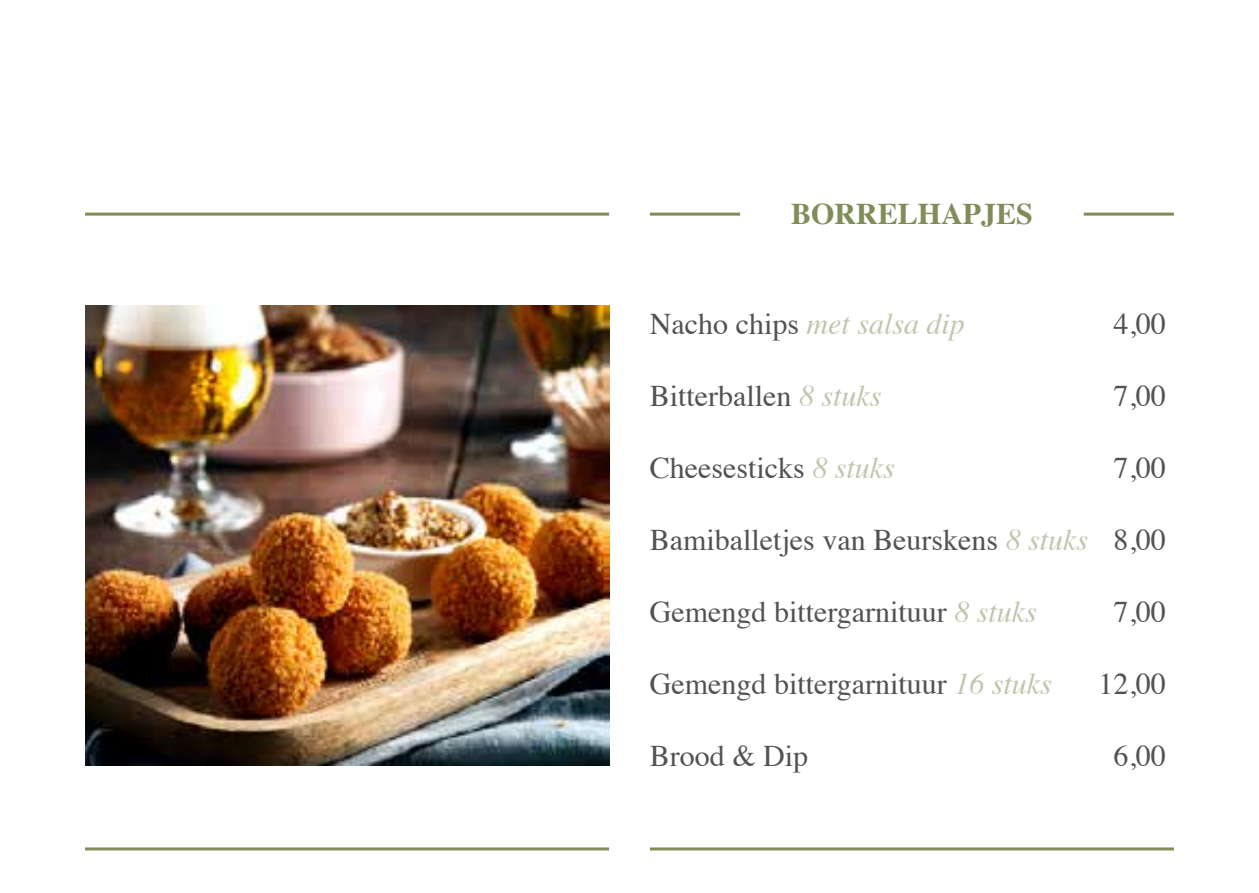
<style>
.page{position:relative;width:1259px;height:893px;background:#fff}
.page>*{position:absolute;margin:0;border:0;box-sizing:border-box;transform-origin:0 0}
.t1{font:30px "Times";color:#515252}
.t2{font:italic 30px "Times";color:#c0c6ac}
.t3{font:700 30px "Times";color:#818d59}
.s1{font-style:normal;color:#515252}
.s2{font-style:italic;color:#c0c6ac}
</style>
<div class="page">
<hr style="left:1083px;top:213px;width:91px;height:3px;background:#818d59">
<hr style="left:650px;top:213px;width:90px;height:3px;background:#818d59">
<hr style="left:650px;top:847px;width:524px;height:3px;background:#818d59">
<hr style="left:85px;top:847px;width:524px;height:3px;background:#818d59">
<hr style="left:85px;top:213px;width:524px;height:3px;background:#818d59">
<img style="left:85px;top:306px;width:524px;height:460px">
<p class="t3" style="left:791px;top:185px;width:243px">BORRELHAPJES</p>
<p class="t2" style="left:650px;top:298px;width:316px"><span class="s1">Nacho chips</span> met salsa dip</p>
<p class="t1" style="left:1113px;top:296px;width:54px">4,00</p>
<p class="t1" style="left:650px;top:368px;width:233px">Bitterballen <span class="s2">8 stuks</span></p>
<p class="t1" style="left:1113px;top:368px;width:54px">7,00</p>
<p class="t1" style="left:650px;top:440px;width:246px">Cheesesticks <span class="s2">8 stuks</span></p>
<p class="t1" style="left:1113px;top:440px;width:54px">7,00</p>
<p class="t1" style="left:650px;top:512px;width:517px">Bamiballetjes van Beurskens <span class="s2">8 stuks</span> 8,00</p>
<p class="t1" style="left:650px;top:584px;width:388px">Gemengd bittergarnituur <span class="s2">8 stuks</span></p>
<p class="t1" style="left:1113px;top:584px;width:54px">7,00</p>
<p class="t1" style="left:650px;top:656px;width:403px">Gemengd bittergarnituur <span class="s2">16 stuks</span></p>
<p class="t1" style="left:1098px;top:656px;width:69px">12,00</p>
<p class="t1" style="left:650px;top:728px;width:160px">Brood &amp; Dip</p>
<p class="t1" style="left:1113px;top:728px;width:54px">6,00</p>
</div>
